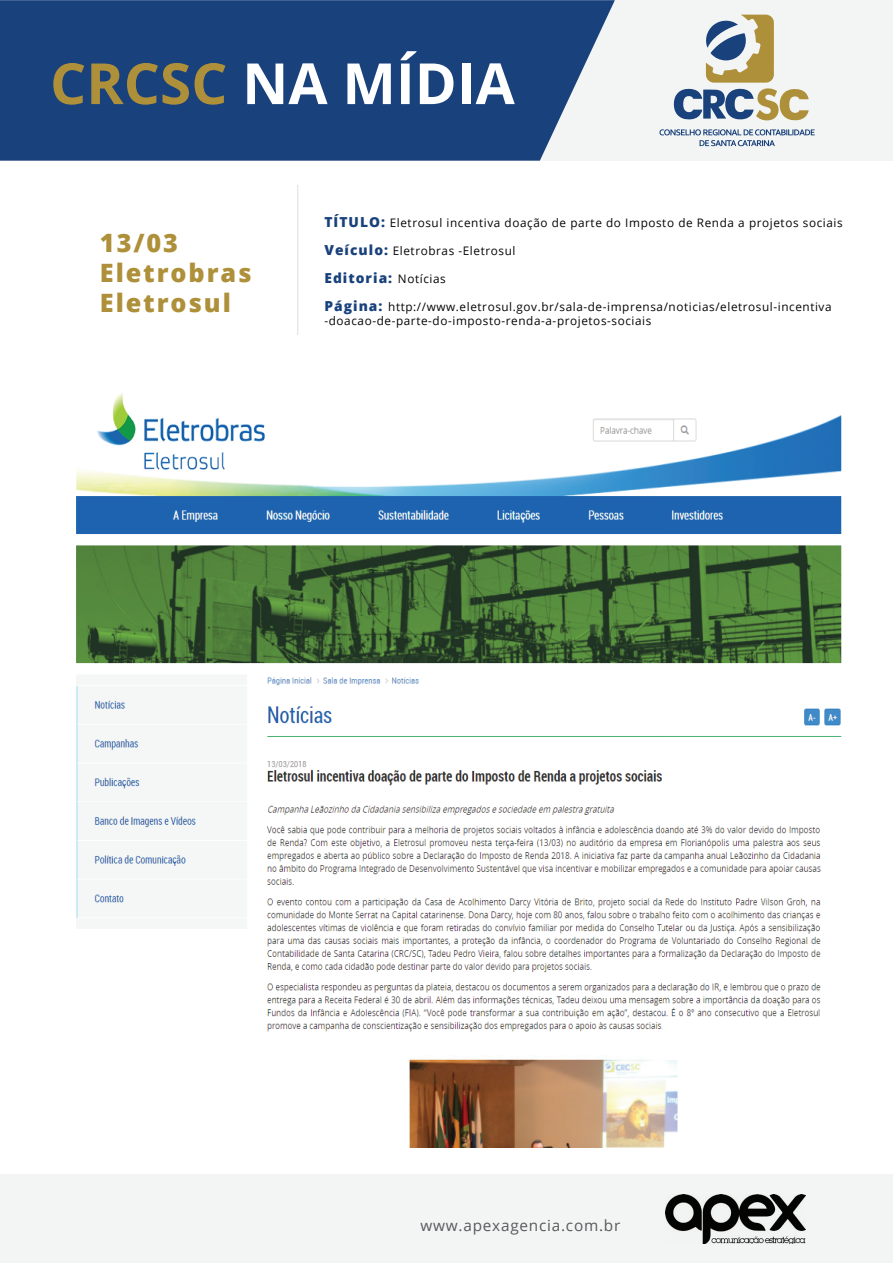
<style>
.page{position:relative;width:893px;height:1263px;background:#fff}
.page>*{position:absolute;margin:0;border:0;box-sizing:border-box;transform-origin:0 0}
.t1{font:700 56.85px "Open Sans";color:#fff}
.t2{font:800 25.35px/30.3px "Open Sans";letter-spacing:.075em;color:#af903a}
.t3{font:15.3px "Open Sans";letter-spacing:.05em;color:#58595b}
.t4{font:800 13.8px "Open Sans";letter-spacing:.075em;color:#19417b}
.t5{font:11.7px/14.1px "Open Sans";letter-spacing:.05em;color:#040503}
.s1{color:#af903a}
.s2{font-weight:800;font-size:13.8px;color:#19417b}
.s3{font-weight:400;font-size:11.7px;color:#040503}
</style>
<div class="page">
<hr style="left:297px;top:185px;width:1px;height:150px;background:#e7e8e9">
<div style="left:0;top:0;width:893px;height:161px;background:#f3f5f5"></div>
<svg style="left:0;top:0;width:615px;height:161px;background:#264c82"></svg>
<svg style="left:673px;top:15px;width:136px;height:106px"></svg>
<svg style="left:659px;top:129px;width:156px;height:17px"></svg>
<div style="left:0;top:1175px;width:893px;height:88px;background:#f3f5f5"></div>
<img style="left:665px;top:1194px;width:141px;height:50px">
<img style="left:76px;top:393px;width:586px;height:639px">
<img style="left:662px;top:415px;width:180px;height:731px">
<img style="left:409px;top:1043px;width:255px;height:104px">
<h1 class="t1" style="left:50px;top:43px;width:466px"><span class="s1">CRCSC</span> NA MÍDIA</h1>
<h2 class="t2" style="left:100px;top:226px;width:153px">13/03<br>Eletrobras<br>Eletrosul</h2>
<p class="t5" style="left:324px;top:215px;width:520px"><span class="s2">TÍTULO:</span> Eletrosul incentiva doação de parte do Imposto de Renda a projetos sociais</p>
<p class="t5" style="left:324px;top:244px;width:192px"><span class="s2">Veículo:</span> Eletrobras -Eletrosul</p>
<p class="t4" style="left:324px;top:267px;width:123px">Editoria: <span class="s3">Notícias</span></p>
<p class="t5" style="left:324px;top:300px;width:509px"><span class="s2">Página:</span> http://www.eletrosul.gov.br/sala-de-imprensa/noticias/eletrosul-incentiva -doacao-de-parte-do-imposto-renda-a-projetos-sociais</p>
<h3 class="t3" style="left:420px;top:1215px;width:201px">www.apexagencia.com.br</h3>
</div>
